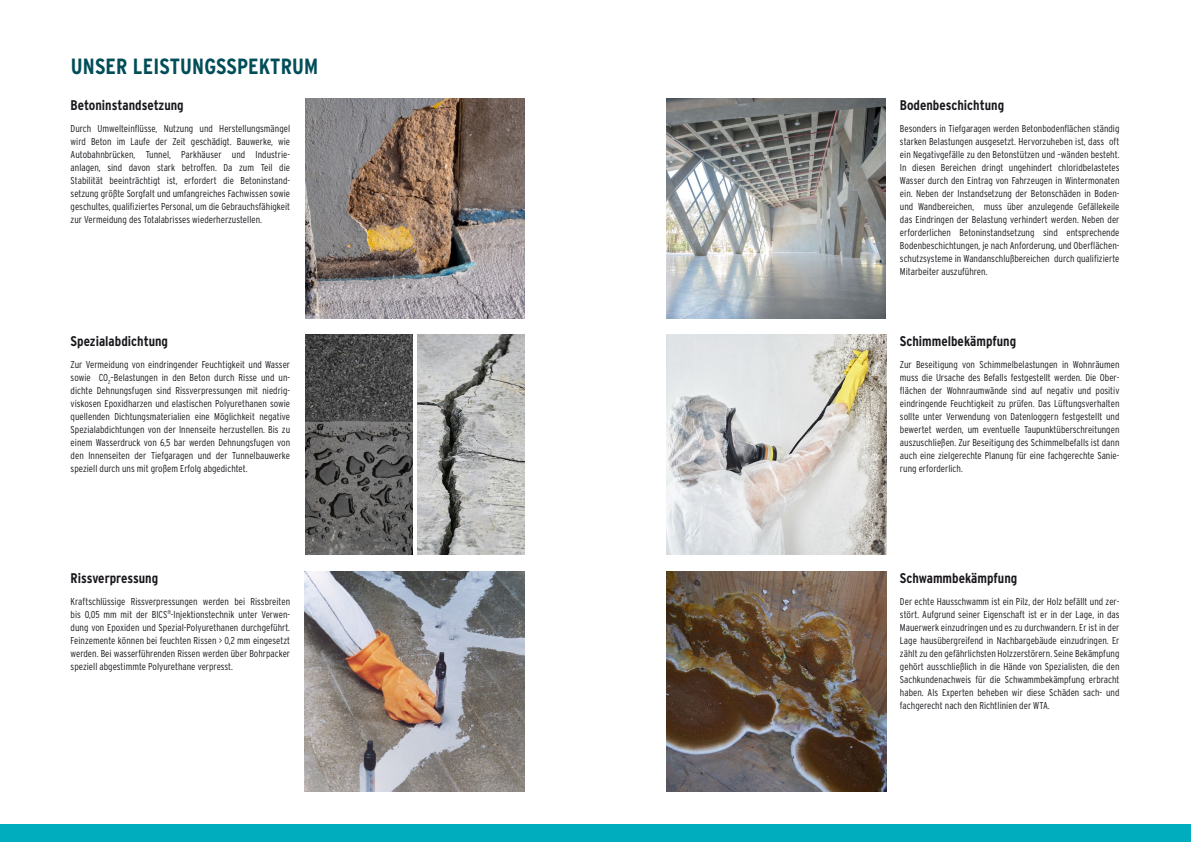
<style>
.page{position:relative;width:1191px;height:842px;background:#fff}
.page>*{position:absolute;margin:0;border:0;box-sizing:border-box;transform-origin:0 0}
.t1{font:700 condensed 22px "Interstate";letter-spacing:.01em;color:#004d58}
.t2{font:700 condensed 14px "Interstate";color:#1a171c}
.t3{font:300 condensed 10px/13px "Interstate";color:#1a171c;text-align:justify}
</style>
<div class="page">
<img style="left:305px;top:571px;width:219px;height:220px">
<img style="left:666px;top:571px;width:220px;height:220px">
<div style="left:0;top:825px;width:1191px;height:17px;background:#00adbf"></div>
<img style="left:305px;top:99px;width:220px;height:219px">
<img style="left:305px;top:335px;width:107px;height:219px">
<img style="left:417px;top:335px;width:108px;height:219px">
<img style="left:666px;top:335px;width:220px;height:219px">
<img style="left:666px;top:99px;width:219px;height:219px">
<h1 class="t1" style="left:71px;top:54px;width:249px">UNSER LEISTUNGSSPEKTRUM</h1>
<h2 class="t2" style="left:71px;top:97px;width:115px">Betoninstandsetzung</h2>
<h2 class="t2" style="left:900px;top:97px;width:106px">Bodenbeschichtung</h2>
<p class="t3" style="left:71px;top:122px;width:221px">Durch Umwelteinflüsse, Nutzung und Herstellungsmängel wird Beton im Laufe der Zeit geschädigt. Bauwerke, wie Autobahnbrücken, Tunnel, Parkhäuser und Industrie&shy;anlagen, sind davon stark betroffen. Da zum Teil die Stabilität beeinträchtigt ist, erfordert die Betoninstand&shy;setzung größte Sorgfalt und umfangreiches Fachwissen sowie geschultes, qualifiziertes Personal, um die Gebrauchsfähigkeit zur Vermeidung des Totalabrisses wiederherzustellen.</p>
<p class="t3" style="left:900px;top:122px;width:221px">Besonders in Tiefgaragen werden Betonbodenflächen ständig starken Belastungen ausgesetzt. Hervorzuheben ist, dass oft ein Negativgefälle zu den Betonstützen und –wänden besteht.<br>In diesen Bereichen dringt ungehindert chloridbelastetes Wasser durch den Eintrag von Fahrzeugen in Wintermonaten ein. Neben der Instandsetzung der Betonschäden in Boden&shy;und Wandbereichen, muss über anzulegende Gefällekeile das Eindringen der Belastung verhindert werden. Neben der erforderlichen Betoninstandsetzung sind entsprechende Bodenbeschichtungen, je nach Anforderung, und Oberflächen&shy;schutzsysteme in Wandanschlußbereichen durch qualifizierte Mitarbeiter auszuführen.</p>
<h2 class="t2" style="left:71px;top:333px;width:99px">Spezialabdichtung</h2>
<h2 class="t2" style="left:900px;top:333px;width:118px">Schimmelbekämpfung</h2>
<p class="t3" style="left:71px;top:358px;width:221px">Zur Vermeidung von eindringender Feuchtigkeit und Wasser sowie CO<sub>2</sub>–Belastungen in den Beton durch Risse und un&shy;dichte Dehnungsfugen sind Rissverpressungen mit niedrig&shy;viskosen Epoxidharzen und elastischen Polyurethanen sowie quellenden Dichtungsmaterialien eine Möglichkeit negative Spezialabdichtungen von der Innenseite herzustellen. Bis zu einem Wasserdruck von 6,5 bar werden Dehnungsfugen von den Innenseiten der Tiefgaragen und der Tunnelbauwerke speziell durch uns mit großem Erfolg abgedichtet.</p>
<p class="t3" style="left:900px;top:358px;width:221px">Zur Beseitigung von Schimmelbelastungen in Wohnräumen muss die Ursache des Befalls festgestellt werden. Die Ober&shy;flächen der Wohnraumwände sind auf negativ und positiv eindringende Feuchtigkeit zu prüfen. Das Lüftungsverhalten sollte unter Verwendung von Datenloggern festgestellt und bewertet werden, um eventuelle Taupunktüberschreitungen auszuschließen. Zur Beseitigung des Schimmelbefalls ist dann auch eine zielgerechte Planung für eine fachgerechte Sanie&shy;rung erforderlich.</p>
<h2 class="t2" style="left:71px;top:570px;width:89px">Rissverpressung</h2>
<h2 class="t2" style="left:900px;top:570px;width:119px">Schwammbekämpfung</h2>
<p class="t3" style="left:71px;top:594px;width:221px">Kraftschlüssige Rissverpressungen werden bei Rissbreiten bis 0,05 mm mit der BICS<sup>®</sup>-Injektionstechnik unter Verwen&shy;dung von Epoxiden und Spezial-Polyurethanen durchgeführt.<br>Feinzemente können bei feuchten Rissen &gt; 0,2 mm eingesetzt werden. Bei wasserführenden Rissen werden über Bohrpacker speziell abgestimmte Polyurethane verpresst.</p>
<p class="t3" style="left:900px;top:594px;width:221px">Der echte Hausschwamm ist ein Pilz, der Holz befällt und zer&shy;stört. Aufgrund seiner Eigenschaft ist er in der Lage, in das Mauerwerk einzudringen und es zu durchwandern. Er ist in der Lage hausübergreifend in Nachbargebäude einzudringen. Er zählt zu den gefährlichsten Holzzerstörern. Seine Bekämpfung gehört ausschließlich in die Hände von Spezialisten, die den Sachkundenachweis für die Schwammbekämpfung erbracht haben. Als Experten beheben wir diese Schäden sach- und fachgerecht nach den Richtlinien der WTA.</p>
</div>
